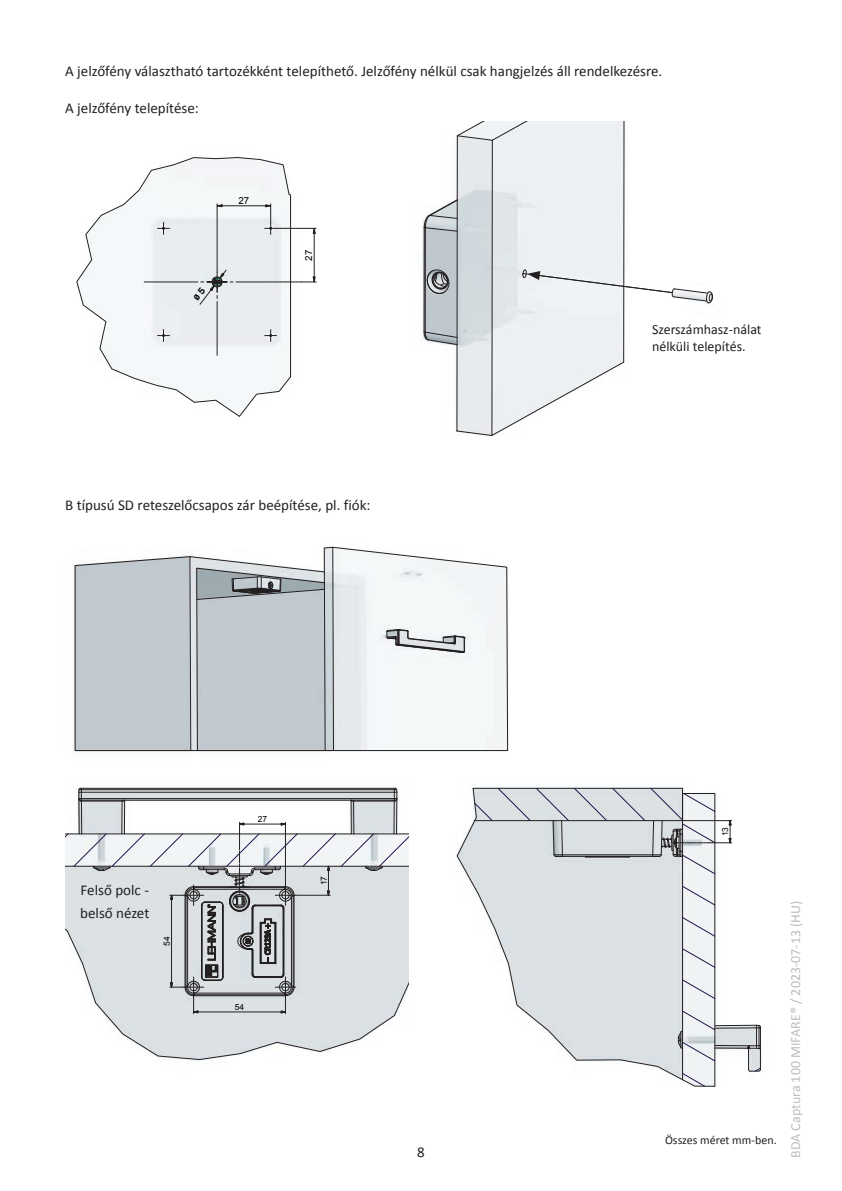
<style>
.page{position:relative;width:842px;height:1191px;background:#fff}
.page>*{position:absolute;margin:0;border:0;box-sizing:border-box;transform-origin:0 0}
.t1{font:15px/23.6px "Calibri";color:#231f20}
.t2{font:14px "Calibri";color:#bcbdc0}
.t3{font:14px/16.8px "Calibri";color:#231f20}
.t4{font:12px "Calibri";color:#231f20}
.t5{font:9.6px "Arial";color:#000}
.t6{font:8.4px "Arial";color:#000}
</style>
<div class="page">
<svg style="left:457px;top:788px;width:16px;height:98px"></svg>
<svg style="left:473px;top:787px;width:288px;height:299px"></svg>
<hr style="left:682px;top:820px;width:50px;height:1px;background:#231f20">
<img style="left:77px;top:787px;width:322px;height:274px">
<svg style="left:77px;top:1013px;width:322px;height:47px"></svg>
<hr style="left:81px;top:801px;width:1px;height:33px;background:#231f20">
<hr style="left:394px;top:801px;width:1px;height:33px;background:#231f20">
<hr style="left:121px;top:801px;width:1px;height:33px;background:#231f20">
<hr style="left:124px;top:800px;width:1px;height:34px;background:#231f20">
<hr style="left:353px;top:801px;width:1px;height:33px;background:#231f20">
<hr style="left:351px;top:800px;width:1px;height:34px;background:#231f20">
<hr style="left:79px;top:798px;width:1px;height:36px;background:#231f20">
<hr style="left:396px;top:798px;width:1px;height:36px;background:#231f20">
<svg style="left:78px;top:788px;width:319px;height:13px"></svg>
<svg style="left:65px;top:822px;width:343px;height:191px"></svg>
<hr style="left:285px;top:822px;width:1px;height:63px;background:#231f20">
<svg style="left:75px;top:546px;width:433px;height:205px"></svg>
<svg style="left:423px;top:122px;width:290px;height:314px"></svg>
<div style="left:652px;top:323px;width:150px;height:79px;background:#fff"></div>
<svg style="left:76px;top:157px;width:215px;height:260px"></svg>
<hr style="left:290px;top:195px;width:1px;height:182px;background:#231f20">
<svg style="left:158px;top:222px;width:11px;height:12px"></svg>
<svg style="left:265px;top:329px;width:12px;height:12px"></svg>
<svg style="left:158px;top:329px;width:11px;height:12px"></svg>
<hr style="left:236px;top:282px;width:65px;height:1px;background:#231f20">
<hr style="left:144px;top:282px;width:54px;height:1px;background:#231f20">
<hr style="left:217px;top:301px;width:1px;height:54px;background:#231f20">
<svg style="left:313px;top:227px;width:3px;height:7px"></svg>
<hr style="left:314px;top:233px;width:1px;height:44px;background:#231f20">
<hr style="left:277px;top:228px;width:39px;height:1px;background:#231f20">
<svg style="left:301px;top:276px;width:15px;height:7px"></svg>
<svg style="left:215px;top:204px;width:8px;height:3px"></svg>
<hr style="left:222px;top:205px;width:44px;height:1px;background:#231f20">
<svg style="left:265px;top:204px;width:12px;height:30px"></svg>
<hr style="left:217px;top:204px;width:1px;height:68px;background:#231f20">
<svg style="left:193px;top:269px;width:40px;height:36px"></svg>
<p class="t1" style="left:65px;top:59px;width:599px">A jelzőfény választható tartozékként telepíthető. Jelzőfény nélkül csak hangjelzés áll rendelkezésre.</p>
<p class="t1" style="left:65px;top:96px;width:135px">A jelzőfény telepítése:</p>
<p class="t5" style="left:238px;top:195px;width:12px">27</p>
<p class="t5" style="left:303px;top:260px;width:12px;rotate:-90deg">27</p>
<p class="t1" style="left:65px;top:493px;width:307px">B típusú SD reteszelőcsapos zár beépítése, pl. fiók:</p>
<p class="t3" style="left:652px;top:320px;width:111px">Szerszámhasz-nálat nélküli telepítés.</p>
<p class="t1" style="left:80px;top:877px;width:71px">Felső polc - belső nézet</p>
<p class="t6" style="left:162px;top:945px;width:11px;rotate:-90deg">45</p>
<p class="t6" style="left:258px;top:814px;width:11px">27</p>
<p class="t6" style="left:235px;top:1002px;width:11px">54</p>
<p class="t6" style="left:319px;top:885px;width:11px;rotate:-90deg">71</p>
<p class="t1" style="left:417px;top:1139px;width:9px">8</p>
<p class="t6" style="left:720px;top:836px;width:11px;rotate:-90deg">31</p>
<p class="t4" style="left:665px;top:1133px;width:113px">Összes méret mm-ben.</p>
<p class="t2" style="left:787px;top:1157px;width:258px;rotate:-90deg">BDA Captura 100 MIFARE® / 2023-07-13 (HU)</p>
</div>
